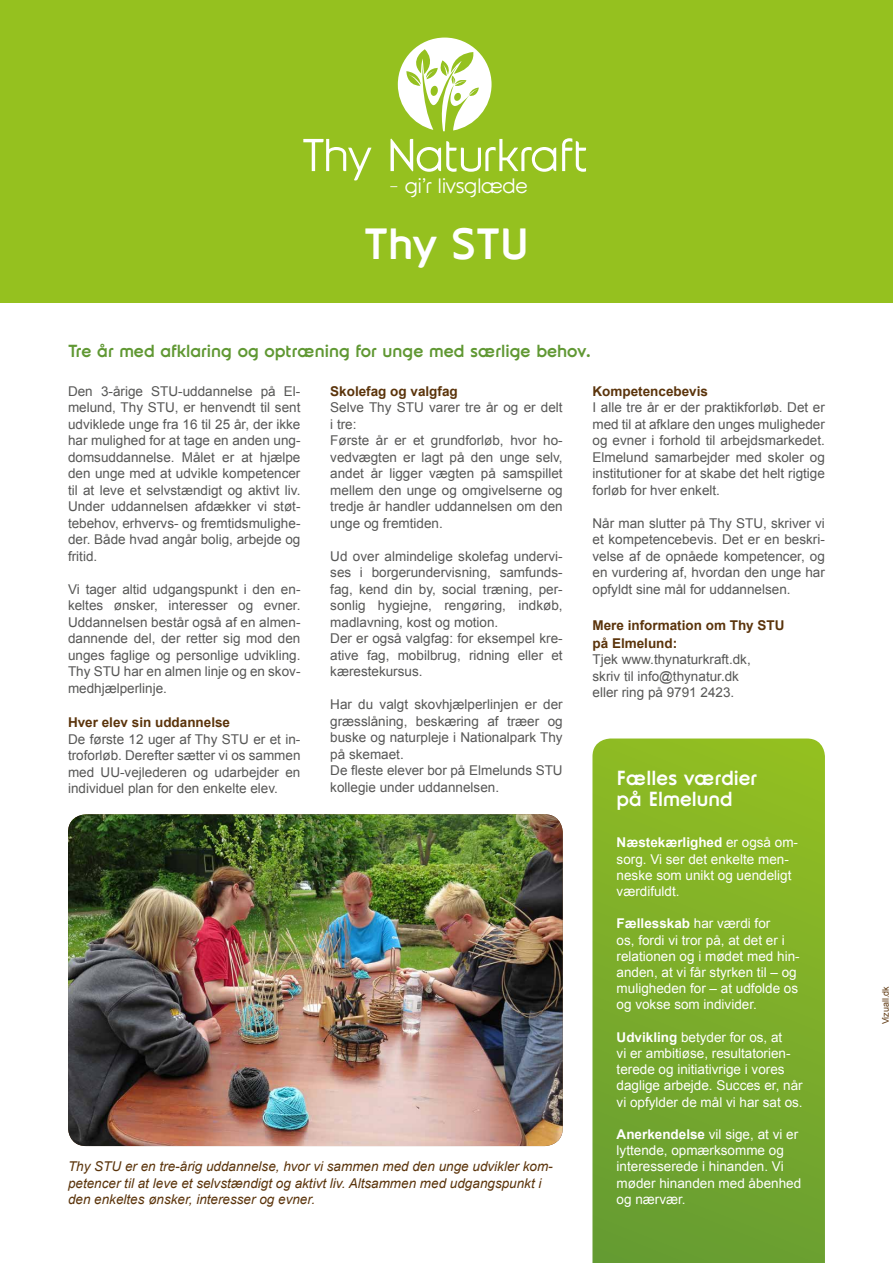
<style>
.page{position:relative;width:893px;height:1263px;background:#fff}
.page>*{position:absolute;margin:0;border:0;box-sizing:border-box;transform-origin:0 0}
.t1{font:500 45px "Universal Doomsday";color:#fff}
.t2{font:300 21.45px "Universal Doomsday";letter-spacing:-.025em;color:#fff}
.t3{font:500 21px/21px "Universal Doomsday";color:#fff}
.t4{font:500 18px "Universal Doomsday";color:#609833}
.t5{font:13.5px/16.5px "Arial";color:#575756;text-align:justify}
.t6{font:13.5px/16.2px "Arial";color:#fff}
.t7{font:italic 13.5px/16.2px "Arial";color:#5b340b}
.t8{font:700 13.5px/18px "Arial";color:#5b340b}
.t9{font:9px "Arial";color:#5b340b}
.s1{font-weight:700}
</style>
<div class="page">
<div style="left:0;top:0;width:893px;height:303px;background:#95c11f"></div>
<svg style="left:398px;top:38px;width:94px;height:93px"></svg>
<svg style="left:303px;top:139px;width:68px;height:42px"></svg>
<svg style="left:390px;top:139px;width:166px;height:33px"></svg>
<svg style="left:562px;top:138px;width:24px;height:34px"></svg>
<svg style="left:592px;top:738px;width:233px;height:525px;background:#7cad2b"></svg>
<img style="left:68px;top:814px;width:495px;height:332px">
<h2 class="t2" style="left:389px;top:174px;width:140px">– gi’r livsglæde</h2>
<h1 class="t1" style="left:364px;top:218px;width:166px">Thy STU</h1>
<h3 class="t4" style="left:68px;top:341px;width:524px">Tre år med afklaring og optræning for unge med særlige behov.</h3>
<p class="t5" style="left:68px;top:383px;width:234px">Den 3-årige STU-uddannelse på El&shy;melund, Thy STU, er henvendt til sent udviklede unge fra 16 til 25 år, der ikke har mulighed for at tage en anden ung&shy;domsuddannelse. Målet er at hjælpe den unge med at udvikle kompetencer til at leve et selvstændigt og aktivt liv.<br>Under uddannelsen afdækker vi støt&shy;tebehov, erhvervs- og fremtidsmulighe&shy;der. Både hvad angår bolig, arbejde og fritid.</p>
<p class="t5" style="left:68px;top:581px;width:234px">Vi tager altid udgangspunkt i den en&shy;keltes ønsker, interesser og evner.<br>Uddannelsen består også af en almen&shy;dannende del, der retter sig mod den unges faglige og personlige udvikling.<br>Thy STU har en almen linje og en skov&shy;medhjælperlinje.</p>
<p class="t8" style="left:68px;top:714px;width:164px">Hver elev sin uddannelse</p>
<p class="t5" style="left:68px;top:731px;width:234px">De første 12 uger af Thy STU er et in&shy;troforløb. Derefter sætter vi os sammen med UU-vejlederen og udarbejder en individuel plan for den enkelte elev.</p>
<p class="t8" style="left:330px;top:382px;width:129px">Skolefag og valgfag</p>
<p class="t5" style="left:330px;top:399px;width:234px;text-align:left">Selve Thy STU varer tre år og er delt i tre:<br>Første år er et grundforløb, hvor ho&shy;vedvægten er lagt på den unge selv, andet år ligger vægten på samspillet mellem den unge og omgivelserne og tredje år handler uddannelsen om den unge og fremtiden.</p>
<p class="t5" style="left:330px;top:548px;width:234px;text-align:left">Ud over almindelige skolefag undervi&shy;ses i borgerundervisning, samfunds&shy;fag, kend din by, social træning, per&shy;sonlig hygiejne, rengøring, indkøb, madlavning, kost og motion.<br>Der er også valgfag: for eksempel kre&shy;ative fag, mobilbrug, ridning eller et kærestekursus.</p>
<p class="t5" style="left:330px;top:696px;width:234px;text-align:left">Har du valgt skovhjælperlinjen er der græsslåning, beskæring af træer og buske og naturpleje i Nationalpark Thy på skemaet.<br>De fleste elever bor på Elmelunds STU kollegie under uddannelsen.</p>
<p class="t8" style="left:592px;top:382px;width:117px">Kompetencebevis</p>
<p class="t5" style="left:592px;top:399px;width:234px">I alle tre år er der praktikforløb. Det er med til at afklare den unges muligheder og evner i forhold til arbejdsmarkedet.<br>Elmelund samarbejder med skoler og institutioner for at skabe det helt rigtige forløb for hver enkelt.</p>
<p class="t5" style="left:592px;top:515px;width:234px">Når man slutter på Thy STU, skriver vi et kompetencebevis. Det er en beskri&shy;velse af de opnåede kompetencer, og en vurdering af, hvordan den unge har opfyldt sine mål for uddannelsen.</p>
<p class="t8" style="left:592px;top:616px;width:194px">Mere information om Thy STU på Elmelund:</p>
<p class="t5" style="left:592px;top:651px;width:160px;text-align:left">Tjek www.thynaturkraft.dk, skriv til info@thynatur.dk eller ring på 9791 2423.</p>
<h3 class="t3" style="left:617px;top:769px;width:142px">Fælles værdier på Elmelund</h3>
<p class="t6" style="left:617px;top:835px;width:183px"><span class="s1">Næstekærlighed</span> er også om&shy;sorg. Vi ser det enkelte men&shy;neske som unikt og uendeligt værdifuldt.</p>
<p class="t6" style="left:617px;top:916px;width:185px"><span class="s1">Fællesskab</span> har værdi for<br>os, fordi vi tror på, at det er i relationen og i mødet med hin&shy;anden, at vi får styrken til – og muligheden for – at udfolde os og vokse som individer.</p>
<p class="t6" style="left:617px;top:1029px;width:188px"><span class="s1">Udvikling</span> betyder for os, at<br>vi er ambitiøse, resultatorien&shy;terede og initiativrige i vores daglige arbejde. Succes er, når vi opfylder de mål vi har sat os.</p>
<p class="t6" style="left:617px;top:1126px;width:186px"><span class="s1">Anerkendelse</span> vil sige, at vi er lyttende, opmærksomme og interesserede i hinanden. Vi møder hinanden med åbenhed og nærvær.</p>
<p class="t7" style="left:68px;top:1159px;width:486px">Thy STU er en tre-årig uddannelse, hvor vi sammen med den unge udvikler kom&shy;petencer til at leve et selvstændigt og aktivt liv. Altsammen med udgangspunkt i den enkeltes ønsker, interesser og evner.</p>
<p class="t9" style="left:880px;top:1024px;width:40px;rotate:-90deg">Vizuall.dk</p>
</div>
